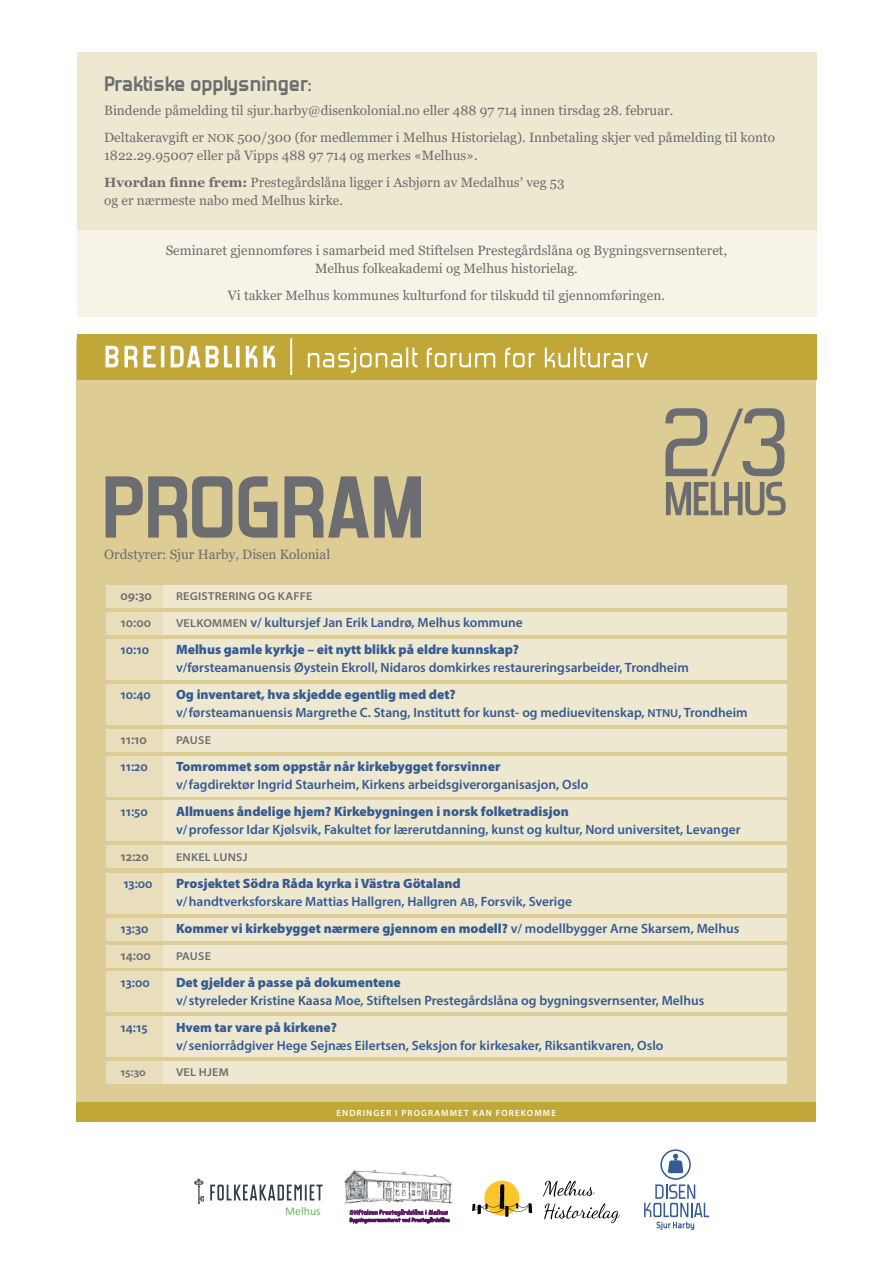
<style>
.page{position:relative;width:893px;height:1263px;background:#fff}
.page>*{position:absolute;margin:0;border:0;box-sizing:border-box;transform-origin:0 0}
.t1{font:700 24px "Forgotten Futurist";color:#6b6d70}
.t2{font:600 13.5px/18px "Myriad Pro";color:#345b94}
.t3{font:13.5px/27px "Georgia";color:#6b6d70}
.t4{font:900 13.5px "Myriad Pro";color:#345b94}
.t5{font:600 13.5px "Myriad Pro";color:#6b6d70}
.t6{font:11.85px "Calibri";color:#69b559}
.t7{font:600 11.55px "Myriad Pro";letter-spacing:.02em;color:#6b6d70;scale:1.06 1}
.t8{font:600 9px "Myriad Pro";letter-spacing:.12em;color:#fff}
.t9{font:5.7px "Comic Sans MS";letter-spacing:.005em;color:#65236c}
.t10{font:4.95px "Comic Sans MS";color:#4e1a55}
.s1{font-size:11.55px}
.s2{font-weight:700}
.s3{font-size:11.55px;color:#6b6d70}
.s4{font-weight:900}
.s5{font-weight:600}
</style>
<div class="page">
<div style="left:76px;top:339px;width:740px;height:764px;background:#ddcc93"></div>
<div style="left:77px;top:52px;width:739px;height:178px;background:#efe8d0"></div>
<div style="left:77px;top:230px;width:739px;height:87px;background:#f7f3e6"></div>
<svg style="left:106px;top:476px;width:315px;height:62px"></svg>
<div style="left:77px;top:334px;width:739px;height:45px;background:#c1a738"></div>
<svg style="left:106px;top:338px;width:542px;height:37px"></svg>
<div style="left:163px;top:585px;width:624px;height:23px;background:#efe8d0"></div>
<div style="left:163px;top:613px;width:624px;height:22px;background:#efe8d0"></div>
<div style="left:163px;top:684px;width:624px;height:41px;background:#efe8d0"></div>
<div style="left:163px;top:845px;width:624px;height:23px;background:#efe8d0"></div>
<div style="left:163px;top:918px;width:624px;height:22px;background:#efe8d0"></div>
<div style="left:163px;top:945px;width:624px;height:22px;background:#efe8d0"></div>
<div style="left:163px;top:1061px;width:624px;height:22px;background:#efe8d0"></div>
<div style="left:163px;top:729px;width:624px;height:22px;background:#efe8d0"></div>
<div style="left:163px;top:639px;width:624px;height:41px;background:#efe8d0"></div>
<div style="left:163px;top:756px;width:624px;height:40px;background:#efe8d0"></div>
<div style="left:163px;top:801px;width:624px;height:40px;background:#efe8d0"></div>
<div style="left:163px;top:873px;width:624px;height:41px;background:#efe8d0"></div>
<div style="left:163px;top:971px;width:624px;height:41px;background:#efe8d0"></div>
<div style="left:163px;top:1016px;width:624px;height:41px;background:#efe8d0"></div>
<div style="left:106px;top:585px;width:57px;height:23px;background:#e9debb"></div>
<div style="left:106px;top:613px;width:57px;height:22px;background:#e9debb"></div>
<div style="left:106px;top:684px;width:57px;height:41px;background:#e9debb"></div>
<div style="left:106px;top:845px;width:57px;height:23px;background:#e9debb"></div>
<div style="left:106px;top:918px;width:57px;height:22px;background:#e9debb"></div>
<div style="left:106px;top:945px;width:57px;height:22px;background:#e9debb"></div>
<div style="left:106px;top:1061px;width:57px;height:22px;background:#e9debb"></div>
<div style="left:106px;top:729px;width:57px;height:22px;background:#e9debb"></div>
<div style="left:106px;top:639px;width:57px;height:41px;background:#e9debb"></div>
<div style="left:106px;top:756px;width:57px;height:40px;background:#e9debb"></div>
<div style="left:106px;top:801px;width:57px;height:40px;background:#e9debb"></div>
<div style="left:106px;top:873px;width:57px;height:41px;background:#e9debb"></div>
<div style="left:106px;top:971px;width:57px;height:41px;background:#e9debb"></div>
<div style="left:106px;top:1016px;width:57px;height:41px;background:#e9debb"></div>
<svg style="left:665px;top:408px;width:121px;height:108px"></svg>
<svg style="left:644px;top:1149px;width:65px;height:81px"></svg>
<img style="left:344px;top:1170px;width:108px;height:34px">
<svg style="left:194px;top:1179px;width:10px;height:24px"></svg>
<svg style="left:210px;top:1184px;width:113px;height:16px"></svg>
<div style="left:484px;top:1181px;width:35px;height:35px;background:#fec52b;border-radius:50%"></div>
<svg style="left:472px;top:1184px;width:60px;height:33px"></svg>
<svg style="left:543px;top:1181px;width:51px;height:16px"></svg>
<svg style="left:544px;top:1203px;width:76px;height:20px"></svg>
<div style="left:76px;top:1103px;width:740px;height:19px;background:#c1a738"></div>
<h1 class="t1" style="left:104px;top:73px;width:210px">Praktiske opplysninger:</h1>
<p class="t3" style="left:104px;top:97px;width:672px">Bindende påmelding til sjur.harby@disenkolonial.no eller 488 97 714 innen tirsdag 28. februar.<br>Deltakeravgift er <span class="s1">NOK</span> 500/300 (for medlemmer i Melhus Historielag). Innbetaling skjer ved påmelding til konto</p>
<p class="t3" style="left:104px;top:142px;width:417px">1822.29.95007 eller på Vipps 488 97 714 og merkes «Melhus».<br><span class="s2">Hvordan finne frem:</span> Prestegårdslåna ligger i Asbjørn av Medalhus</p>
<p class="t3" style="left:520px;top:161px;width:5px">,</p>
<p class="t3" style="left:527px;top:169px;width:39px">veg 53</p>
<p class="t3" style="left:104px;top:187px;width:240px">og er nærmeste nabo med Melhus kirke.</p>
<p class="t3" style="left:166px;top:242px;width:563px;line-height:18px;text-align:center">Seminaret gjennomføres i samarbeid med Stiftelsen Prestegårdslåna og Bygningsvernsenteret,<br>Melhus folkeakademi og Melhus historielag.</p>
<p class="t3" style="left:228px;top:282px;width:439px">Vi takker Melhus kommunes kulturfond for tilskudd til gjennomføringen.</p>
<p class="t3" style="left:104px;top:541px;width:228px">Ordstyrer: Sjur Harby, Disen Kolonial</p>
<p class="t5" style="left:121px;top:587px;width:33px">09:30</p>
<p class="t7" style="left:176px;top:589px;width:130px">REGISTRERING OG KAFFE</p>
<p class="t5" style="left:121px;top:614px;width:32px">10:00</p>
<p class="t2" style="left:176px;top:613px;width:348px"><span class="s3">VELKOMMEN</span> v/ kultursjef Jan Erik Landrø, Melhus kommune</p>
<p class="t2" style="left:121px;top:640px;width:30px">10:10</p>
<p class="t4" style="left:176px;top:642px;width:345px">Melhus gamle kyrkje – eit nytt blikk på eldre kunnskap?</p>
<p class="t2" style="left:176px;top:658px;width:514px">v/førsteamanuensis Øystein Ekroll, Nidaros domkirkes restaureringsarbeider, Trondheim</p>
<p class="t2" style="left:121px;top:685px;width:32px">10:40</p>
<p class="t2" style="left:176px;top:685px;width:573px"><span class="s4">Og inventaret, hva skjedde egentlig med det?<br></span>v/førsteamanuensis Margrethe C. Stang, Institutt for kunst- og mediuevitenskap, <span class="s1">NTNU</span>, Trondheim</p>
<p class="t5" style="left:121px;top:731px;width:28px">11:10</p>
<p class="t7" style="left:176px;top:733px;width:34px">PAUSE</p>
<p class="t2" style="left:121px;top:757px;width:29px">11:20</p>
<p class="t4" style="left:176px;top:759px;width:326px">Tomrommet som oppstår når kirkebygget forsvinner</p>
<p class="t2" style="left:176px;top:775px;width:414px">v/fagdirektør Ingrid Staurheim, Kirkens arbeidsgiverorganisasjon, Oslo</p>
<p class="t2" style="left:121px;top:802px;width:29px">11:50</p>
<p class="t4" style="left:176px;top:804px;width:394px">Allmuens åndelige hjem? Kirkebygningen i norsk folketradisjon</p>
<p class="t2" style="left:176px;top:820px;width:566px">v/professor Idar Kjølsvik, Fakultet for lærerutdanning, kunst og kultur, Nord universitet, Levanger</p>
<p class="t5" style="left:121px;top:848px;width:30px">12:20</p>
<p class="t7" style="left:176px;top:850px;width:69px">ENKEL LUNSJ</p>
<p class="t2" style="left:123px;top:874px;width:31px">13:00</p>
<p class="t2" style="left:176px;top:874px;width:398px"><span class="s4">Prosjektet Södra Råda kyrka i Västra Götaland </span>v/handtverksforskare Mattias Hallgren, Hallgren <span class="s1">AB</span>, Forsvik, Sverige</p>
<p class="t2" style="left:121px;top:919px;width:30px">13:30</p>
<p class="t4" style="left:176px;top:921px;width:565px">Kommer vi kirkebygget nærmere gjennom en modell? <span class="s5">v/ modellbygger Arne Skarsem, Melhus</span></p>
<p class="t5" style="left:121px;top:947px;width:32px">14:00</p>
<p class="t7" style="left:176px;top:949px;width:34px">PAUSE</p>
<p class="t2" style="left:121px;top:973px;width:31px">13:00</p>
<p class="t4" style="left:176px;top:975px;width:226px">Det gjelder å passe på dokumentene</p>
<p class="t2" style="left:176px;top:991px;width:530px">v/styreleder Kristine Kaasa Moe, Stiftelsen Prestegårdslåna og bygningsvernsenter, Melhus</p>
<p class="t2" style="left:121px;top:1018px;width:28px">14:15</p>
<p class="t4" style="left:176px;top:1020px;width:162px">Hvem tar vare på kirkene?</p>
<p class="t2" style="left:176px;top:1036px;width:489px">v/seniorrådgiver Hege Sejnæs Eilertsen, Seksjon for kirkesaker, Riksantikvaren, Oslo</p>
<p class="t7" style="left:121px;top:1064px;width:25px">15:30</p>
<p class="t7" style="left:176px;top:1064px;width:51px">VEL HJEM</p>
<p class="t8" style="left:337px;top:1107px;width:221px">ENDRINGER I PROGRAMMET KAN FOREKOMME</p>
<p class="t6" style="left:285px;top:1202px;width:37px">Melhus</p>
<p class="t9" style="left:349px;top:1208px;width:100px">Stiftelsen Prestegårdslåna i Melhus</p>
<p class="t10" style="left:349px;top:1216px;width:101px">Bygningsvernsenteret ved Prestegårdslåna</p>
</div>
